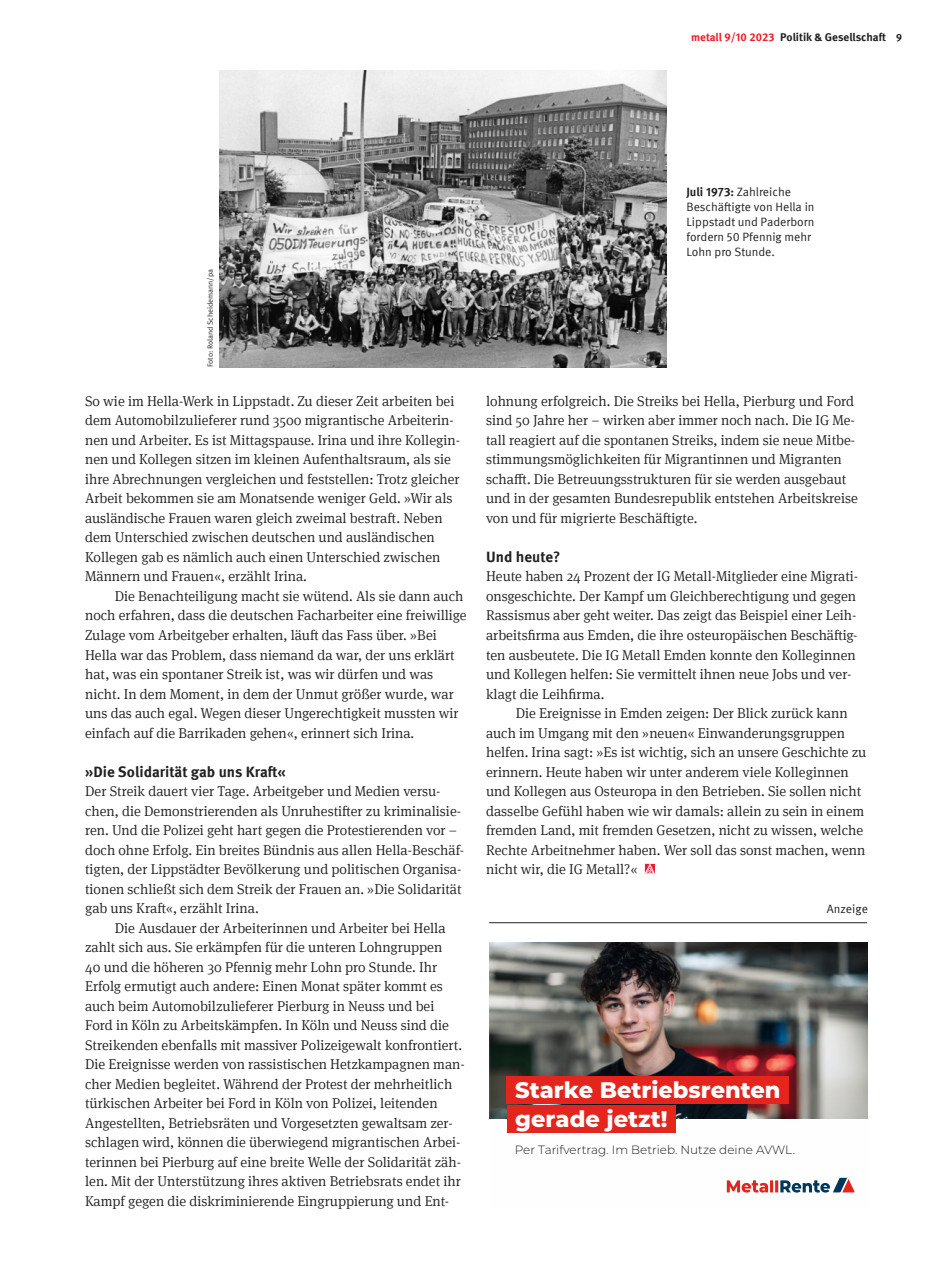
<style>
.page{position:relative;width:936px;height:1285px;background:#fff}
.page>*{position:absolute;margin:0;border:0;box-sizing:border-box;transform-origin:0 0}
.t1{font:800 22.5px/29.2px "Montserrat";color:#fefefe}
.t2{font:700 15px "Meta IGM";color:#222021}
.t3{font:300 14.25px/19.5px "Meta Serif IGM";color:#222021}
.t4{font:12px/15px "Meta IGM";color:#222021}
.t5{font:300 12px "Montserrat";color:#1b1c1a}
.t6{font:700 11.25px "Meta IGM";color:#222021}
.t7{font:7.5px "Meta IGM";color:#222021}
.s1{color:#ed1e2d}
.s2{font-size:10.5px}
.s3{font-weight:700}
</style>
<div class="page">
<svg style="left:644px;top:863px;width:11px;height:11px"></svg>
<svg style="left:644px;top:863px;width:10px;height:10px"></svg>
<img style="left:219px;top:71px;width:447px;height:296px">
<img style="left:489px;top:942px;width:378px;height:176px">
<div style="left:507px;top:1075px;width:282px;height:28px;background:#e4251e"></div>
<div style="left:507px;top:1104px;width:168px;height:28px;background:#e4251e"></div>
<svg style="left:726px;top:1177px;width:128px;height:15px"></svg>
<hr style="left:489px;top:922px;width:378px;height:1px;background:#222021">
<p class="t6" style="left:691px;top:29px;width:212px"><span class="s1">metall 9/10 2023</span> Politik &amp; Gesellschaft <span class="s2">9</span></p>
<p class="t7" style="left:205px;top:367px;width:100px;rotate:-90deg">Foto: Roland Scheidemann/pa</p>
<p class="t3" style="left:85px;top:391px;width:376px">So wie im Hella-Werk in Lippstadt. Zu dieser Zeit arbeiten bei dem Automobilzulieferer rund 3500 migrantische Arbeiterin&shy;nen und Arbeiter. Es ist Mittagspause. Irina und ihre Kollegin&shy;nen und Kollegen sitzen im kleinen Aufenthaltsraum, als sie ihre Abrechnungen vergleichen und feststellen: Trotz gleicher Arbeit bekommen sie am Monatsende weniger Geld. »Wir als ausländische Frauen waren gleich zweimal bestraft. Neben dem Unterschied zwischen deutschen und ausländischen Kollegen gab es nämlich auch einen Unterschied zwischen Männern und Frauen«, erzählt Irina.</p>
<p class="t3" style="left:85px;top:586px;width:383px;text-indent:30px">Die Benachteiligung macht sie wütend. Als sie dann auch noch erfahren, dass die deutschen Facharbeiter eine freiwillige Zulage vom Arbeitgeber erhalten, läuft das Fass über. »Bei Hella war das Problem, dass niemand da war, der uns erklärt hat, was ein spontaner Streik ist, was wir dürfen und was nicht. In dem Moment, in dem der Unmut größer wurde, war uns das auch egal. Wegen dieser Ungerechtigkeit mussten wir einfach auf die Barrikaden gehen«, erinnert sich Irina.</p>
<p class="t2" style="left:85px;top:761px;width:202px">»Die Solidarität gab uns Kraft«</p>
<p class="t3" style="left:85px;top:781px;width:380px">Der Streik dauert vier Tage. Arbeitgeber und Medien versu&shy;chen, die Demonstrierenden als Unruhestifter zu kriminalisie&shy;ren. Und die Polizei geht hart gegen die Protestierenden vor – doch ohne Erfolg. Ein breites Bündnis aus allen Hella-Beschäf&shy;tigten, der Lippstädter Bevölkerung und politischen Organisa&shy;tionen schließt sich dem Streik der Frauen an. »Die Solidarität gab uns Kraft«, erzählt Irina.</p>
<p class="t3" style="left:85px;top:917px;width:381px;text-indent:30px">Die Ausdauer der Arbeiterinnen und Arbeiter bei Hella zahlt sich aus. Sie erkämpfen für die unteren Lohngruppen<br>40 und die höheren 30 Pfennig mehr Lohn pro Stunde. Ihr Erfolg ermutigt auch andere: Einen Monat später kommt es auch beim Automobilzulieferer Pierburg in Neuss und bei Ford in Köln zu Arbeitskämpfen. In Köln und Neuss sind die Streikenden ebenfalls mit massiver Polizeigewalt konfrontiert.<br>Die Ereignisse werden von rassistischen Hetzkampagnen man&shy;cher Medien begleitet. Während der Protest der mehrheitlich türkischen Arbeiter bei Ford in Köln von Polizei, leitenden Angestellten, Betriebsräten und Vorgesetzten gewaltsam zer&shy;schlagen wird, können die überwiegend migrantischen Arbei&shy;terinnen bei Pierburg auf eine breite Welle der Solidarität zäh&shy;len. Mit der Unterstützung ihres aktiven Betriebsrats endet ihr Kampf gegen die diskriminierende Eingruppierung und Ent-</p>
<p class="t4" style="left:686px;top:184px;width:130px"><span class="s3">Juli 1973:</span> Zahlreiche<br>Beschäftigte von Hella in<br>Lippstadt und Paderborn fordern 50 Pfennig mehr<br>Lohn pro Stunde.</p>
<p class="t3" style="left:486px;top:391px;width:373px">lohnung erfolgreich. Die Streiks bei Hella, Pierburg und Ford sind 50 Jahre her – wirken aber immer noch nach. Die IG Me&shy;tall reagiert auf die spontanen Streiks, indem sie neue Mitbe&shy;stimmungsmöglichkeiten für Migrantinnen und Migranten schafft. Die Betreuungsstrukturen für sie werden ausgebaut und in der gesamten Bundesrepublik entstehen Arbeitskreise von und für migrierte Beschäftigte.</p>
<p class="t2" style="left:486px;top:547px;width:76px">Und heute?</p>
<p class="t3" style="left:486px;top:566px;width:373px">Heute haben 24 Prozent der IG Metall-Mitglieder eine Migrati&shy;onsgeschichte. Der Kampf um Gleichberechtigung und gegen Rassismus aber geht weiter. Das zeigt das Beispiel einer Leih&shy;arbeitsfirma aus Emden, die ihre osteuropäischen Beschäftig&shy;ten ausbeutete. Die IG Metall Emden konnte den Kolleginnen und Kollegen helfen: Sie vermittelt ihnen neue Jobs und ver&shy;klagt die Leihfirma.</p>
<p class="t3" style="left:486px;top:703px;width:382px;text-indent:30px">Die Ereignisse in Emden zeigen: Der Blick zurück kann auch im Umgang mit den »neuen« Einwanderungsgruppen helfen. Irina sagt: »Es ist wichtig, sich an unsere Geschichte zu erinnern. Heute haben wir unter anderem viele Kolleginnen und Kollegen aus Osteuropa in den Betrieben. Sie sollen nicht dasselbe Gefühl haben wie wir damals: allein zu sein in einem fremden Land, mit fremden Gesetzen, nicht zu wissen, welche Rechte Arbeitnehmer haben. Wer soll das sonst machen, wenn nicht wir, die IG Metall?«</p>
<p class="t4" style="left:826px;top:901px;width:42px">Anzeige</p>
<h1 class="t1" style="left:515px;top:1076px;width:267px">Starke Betriebsrenten gerade jetzt!</h1>
<p class="t5" style="left:515px;top:1144px;width:282px">Per Tarifvertrag. Im Betrieb. Nutze deine AVWL.</p>
</div>
